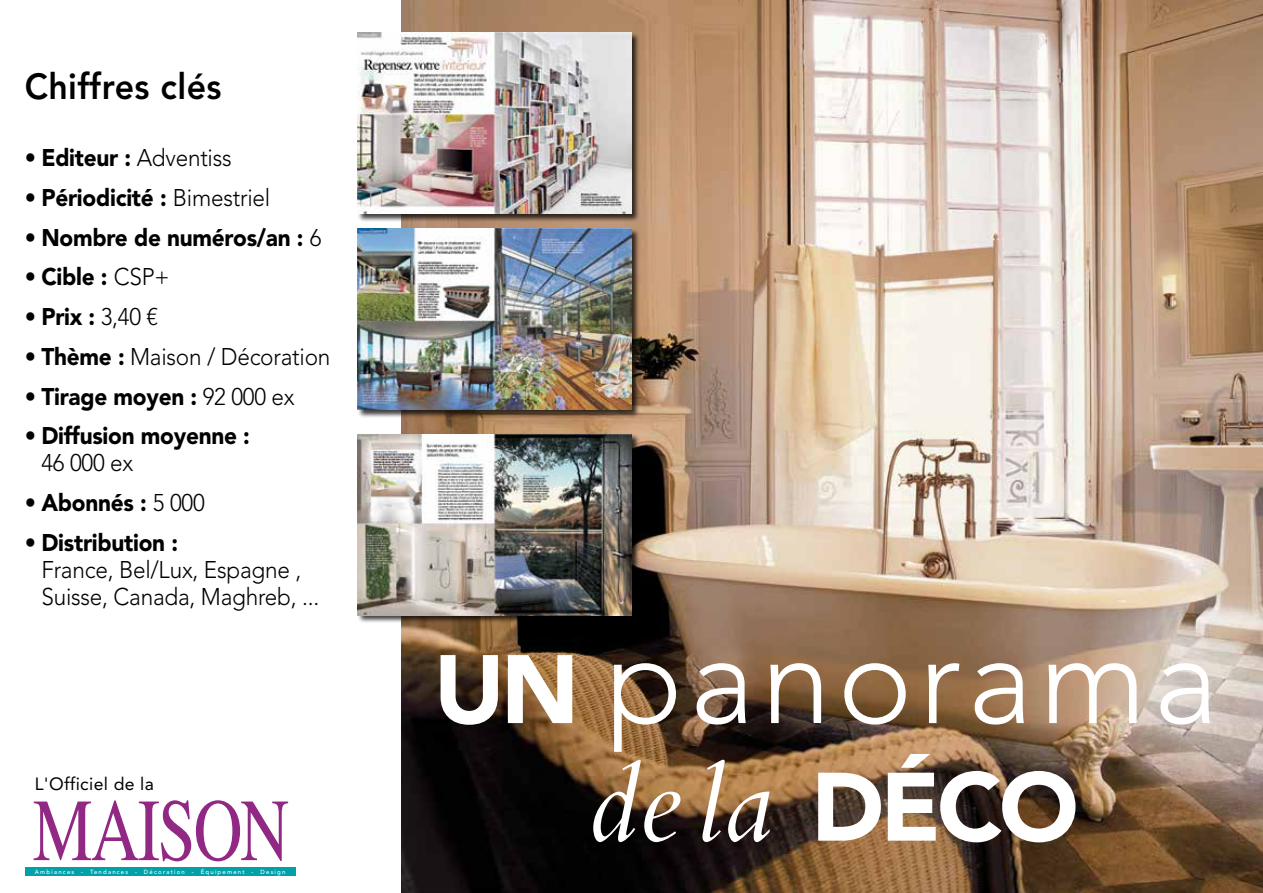
<style>
.page{position:relative;width:1263px;height:893px;background:#fff}
.page>*{position:absolute;margin:0;border:0;box-sizing:border-box;transform-origin:0 0}
.t1{font:300 126.3px "Avenir LT";letter-spacing:.05em;color:#fff}
.t2{font:italic 120.3px "Bembo";color:#fff}
.t3{font:88.5px "Times";letter-spacing:-.03em;color:#902884;scale:.76 1}
.t4{font:800 36px "Avenir LT";letter-spacing:.015em;color:#000;scale:.94 1}
.t5{font:300 24px/27px "Avenir LT";letter-spacing:-.01em;color:#000;scale:.94 1}
.t6{font:900 24px/27px "Avenir LT";letter-spacing:-.01em;color:#000;scale:.94 1}
.t7{font:17.7px "Avenir LT";letter-spacing:.02em;color:#000}
.t8{font:500 6px "Avenir LT";letter-spacing:.2em;color:#fff}
.s1{font-weight:900}
.s2{font-weight:300}
.s3{font-weight:900;font-size:96px}
.s4{font-family:"Avenir LT";font-weight:900;font-style:normal;font-size:96px}
</style>
<div class="page">
<img style="left:402px;top:0;width:861px;height:893px">
<div style="left:357px;top:32px;width:283px;height:190px;background:#000;opacity:.75"></div>
<img style="left:357px;top:32px;width:274px;height:181px">
<div style="left:357px;top:228px;width:283px;height:190px;background:#000;opacity:.75"></div>
<img style="left:357px;top:229px;width:274px;height:181px">
<div style="left:357px;top:434px;width:283px;height:190px;background:#000;opacity:.75"></div>
<img style="left:357px;top:434px;width:274px;height:181px">
<div style="left:25px;top:867px;width:271px;height:9px;background:#00a1a9"></div>
<h3 class="t4" style="left:25px;top:65px;width:211px">Chiffres clés</h3>
<p class="t5" style="left:25px;top:144px;width:222px">• <span class="s1">Editeur :</span> Adventiss</p>
<p class="t6" style="left:25px;top:184px;width:263px"><span class="s2">•</span> Périodicité : <span class="s2">Bimestriel</span></p>
<p class="t6" style="left:25px;top:224px;width:317px"><span class="s2">•</span> Nombre de numéros/an : <span class="s2">6</span></p>
<p class="t6" style="left:25px;top:263px;width:156px"><span class="s2">•</span> Cible : <span class="s2">CSP+</span></p>
<p class="t5" style="left:25px;top:303px;width:144px">• <span class="s1">Prix :</span> 3,40 €</p>
<p class="t5" style="left:25px;top:343px;width:327px">• <span class="s1">Thème :</span> Maison / Décoration</p>
<p class="t6" style="left:25px;top:383px;width:289px"><span class="s2">•</span> Tirage moyen : <span class="s2">92 000 ex</span></p>
<p class="t6" style="left:41px;top:422px;width:223px;text-indent:-17px"><span class="s2">•</span> Diffusion moyenne :<br><span class="s2">46 000 ex</span></p>
<p class="t6" style="left:25px;top:489px;width:193px"><span class="s2">•</span> Abonnés : <span class="s2">5 000</span></p>
<p class="t5" style="left:41px;top:529px;width:297px;text-indent:-17px">• <span class="s1">Distribution :<br></span>France, Bel/Lux, Espagne ,<br>Suisse, Canada, Maghreb, ...</p>
<p class="t7" style="left:35px;top:773px;width:121px">L'Officiel de la</p>
<h3 class="t3" style="left:33px;top:781px;width:339px">MAISON</h3>
<p class="t8" style="left:35px;top:868px;width:252px">Ambiances - Tendances - Décoration - Équipement - Design</p>
<h1 class="t1" style="left:434px;top:605px;width:786px"><span class="s3">UN</span> panorama</h1>
<h2 class="t2" style="left:586px;top:732px;width:495px">dela <span class="s4">déco</span></h2>
</div>
